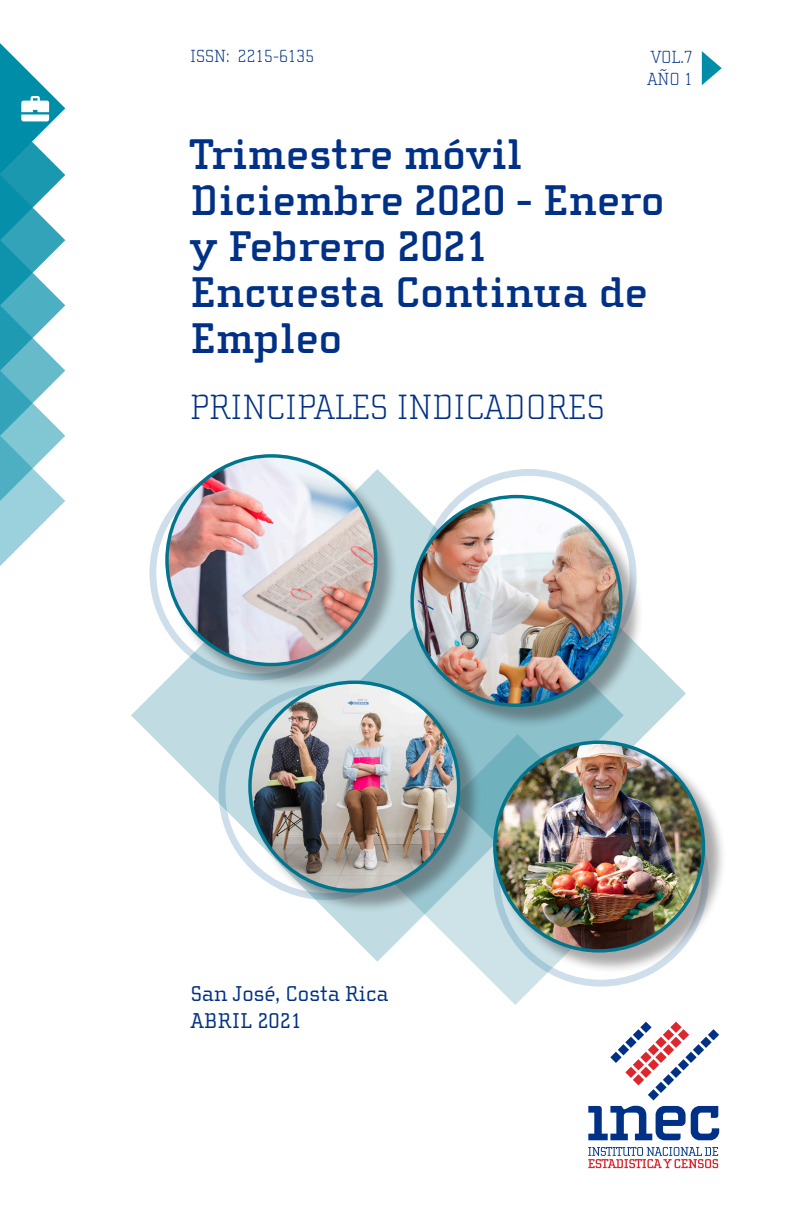
<style>
.page{position:relative;width:792px;height:1224px;background:#fff}
.page>*{position:absolute;margin:0;border:0;box-sizing:border-box;transform-origin:0 0}
.t1{font:700 44px/46px "Cholla Slab";color:#003186}
.t2{font:100 36px "Cholla Slab";color:#003186}
.t3{font:22px/26.4px "Cholla Slab";color:#003186}
.t4{font:100 18px "Cholla Slab";color:#003186}
</style>
<div class="page">
<svg style="left:0;top:43px;width:65px;height:523px"></svg>
<svg style="left:588px;top:1106px;width:131px;height:34px"></svg>
<svg style="left:588px;top:1147px;width:130px;height:21px"></svg>
<svg style="left:610px;top:1022px;width:109px;height:78px"></svg>
<svg style="left:131px;top:469px;width:471px;height:493px"></svg>
<svg style="left:398px;top:524px;width:288px;height:210px"></svg>
<svg style="left:381px;top:734px;width:270px;height:271px"></svg>
<div style="left:413px;top:498px;width:231px;height:230px;background:#231f20;opacity:.39"></div>
<img style="left:412px;top:497px;width:209px;height:208px;border-radius:104px">
<div style="left:496px;top:743px;width:230px;height:231px;background:#231f20;opacity:.39"></div>
<img style="left:495px;top:744px;width:208px;height:206px">
<div style="left:251px;top:683px;width:230px;height:231px;background:#231f20;opacity:.39"></div>
<img style="left:250px;top:682px;width:209px;height:206px">
<div style="left:168px;top:457px;width:230px;height:230px;background:#231f20;opacity:.39"></div>
<img style="left:167px;top:456px;width:209px;height:209px;border-radius:104px">
<svg style="left:702px;top:51px;width:20px;height:34px"></svg>
<p class="t4" style="left:190px;top:46px;width:125px">ISSN: 2215-6135</p>
<p class="t4" style="left:651px;top:47px;width:43px">VOL.7</p>
<p class="t4" style="left:647px;top:69px;width:47px">AÑO 1</p>
<p class="t1" style="left:190px;top:132px;width:476px">Trimestre móvil<br>Diciembre 2020 - Enero y Febrero 2021<br>Encuesta Continua de<br>Empleo</p>
<p class="t2" style="left:190px;top:388px;width:416px">PRINCIPALES INDICADORES</p>
<p class="t3" style="left:191px;top:981px;width:199px">San José, Costa Rica<br>ABRIL 2021</p>
</div>
